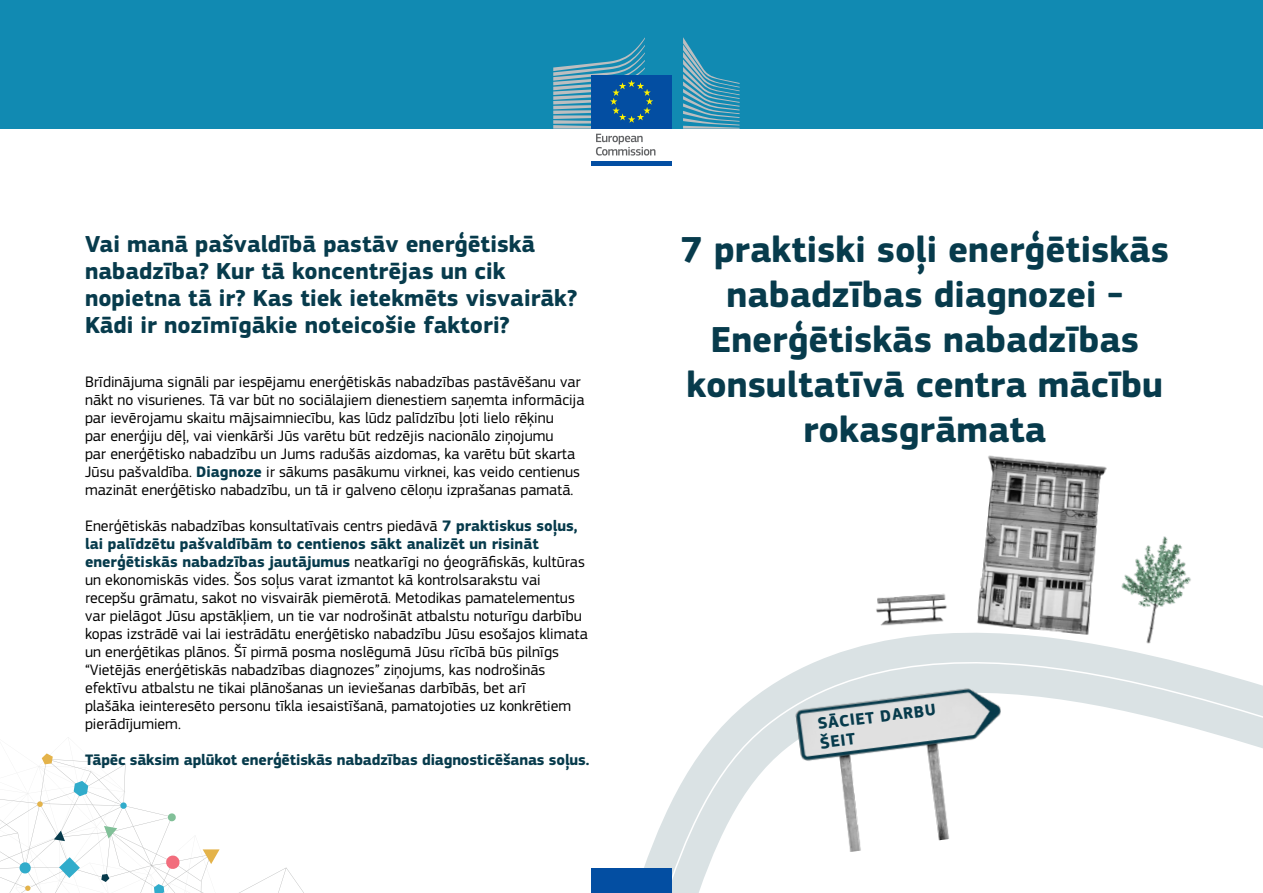
<style>
.page{position:relative;width:1263px;height:893px;background:#fff}
.page>*{position:absolute;margin:0;border:0;box-sizing:border-box;transform-origin:0 0}
.t1{font:700 37.5px/45px "EC Square Sans Pro";color:#073b4c;text-align:center}
.t2{font:700 24px/27px "EC Square Sans Pro";color:#073b4c}
.t3{font:700 16.95px/19.5px "EC Square Sans Pro";color:#073b4c}
.t4{font:15.75px/18px "EC Square Sans Pro";color:#000}
.t5{font:700 15.75px "EC Square Sans Pro";letter-spacing:-.01em;color:#073b4c}
.s1{font-weight:700;color:#073b4c}
</style>
<div class="page">
<svg style="left:644px;top:633px;width:619px;height:260px"></svg>
<svg style="left:0;top:737px;width:304px;height:156px"></svg>
<svg style="left:25px;top:885px;width:6px;height:6px"></svg>
<svg style="left:154px;top:884px;width:10px;height:9px"></svg>
<svg style="left:74px;top:781px;width:14px;height:15px"></svg>
<svg style="left:104px;top:826px;width:13px;height:12px"></svg>
<svg style="left:54px;top:831px;width:11px;height:10px"></svg>
<svg style="left:203px;top:849px;width:17px;height:15px"></svg>
<svg style="left:120px;top:802px;width:7px;height:7px"></svg>
<svg style="left:165px;top:855px;width:15px;height:15px"></svg>
<svg style="left:19px;top:861px;width:13px;height:13px"></svg>
<svg style="left:167px;top:813px;width:9px;height:9px"></svg>
<svg style="left:37px;top:801px;width:6px;height:6px"></svg>
<svg style="left:59px;top:857px;width:21px;height:21px"></svg>
<svg style="left:101px;top:874px;width:8px;height:8px"></svg>
<svg style="left:42px;top:753px;width:11px;height:11px"></svg>
<div style="left:0;top:0;width:1263px;height:128px;background:#118ab2"></div>
<div style="left:591px;top:868px;width:81px;height:25px;background:#034ea2"></div>
<div style="left:591px;top:75px;width:81px;height:54px;background:#034ea2"></div>
<hr style="left:591px;top:162px;width:81px;height:4px;background:#034ea2">
<svg style="left:683px;top:37px;width:57px;height:92px"></svg>
<svg style="left:553px;top:37px;width:102px;height:119px"></svg>
<img style="left:960px;top:455px;width:172px;height:212px">
<img style="left:748px;top:634px;width:282px;height:228px">
<img style="left:876px;top:593px;width:71px;height:33px">
<img style="left:1109px;top:523px;width:97px;height:133px">
<h2 class="t2" style="left:85px;top:231px;width:494px">Vai manā pašvaldībā pastāv enerģētiskā nabadzība? Kur tā koncentrējas un cik nopietna tā ir? Kas tiek ietekmēts visvairāk?<br>Kādi ir nozīmīgākie noteicošie faktori?</h2>
<p class="t4" style="left:85px;top:373px;width:501px">Brīdinājuma signāli par iespējamu enerģētiskās nabadzības pastāvēšanu var nākt no visurienes. Tā var būt no sociālajiem dienestiem saņemta informācija par ievērojamu skaitu mājsaimniecību, kas lūdz palīdzību ļoti lielo rēķinu<br>par enerģiju dēļ, vai vienkārši Jūs varētu būt redzējis nacionālo ziņojumu<br>par enerģētisko nabadzību un Jums radušās aizdomas, ka varētu būt skarta Jūsu pašvaldība. <span class="s1">Diagnoze</span> ir sākums pasākumu virknei, kas veido centienus mazināt enerģētisko nabadzību, un tā ir galveno cēloņu izprašanas pamatā.</p>
<p class="t4" style="left:85px;top:517px;width:504px">Enerģētiskās nabadzības konsultatīvais centrs piedāvā <span class="s1">7 praktiskus soļus, lai palīdzētu pašvaldībām to centienos sākt analizēt un risināt enerģētiskās nabadzības jautājumus</span> neatkarīgi no ģeogrāfiskās, kultūras un ekonomiskās vides. Šos soļus varat izmantot kā kontrolsarakstu vai recepšu grāmatu, sakot no visvairāk piemērotā. Metodikas pamatelementus var pielāgot Jūsu apstākļiem, un tie var nodrošināt atbalstu noturīgu darbību kopas izstrādē vai lai iestrādātu enerģētisko nabadzību Jūsu esošajos klimata un enerģētikas plānos. Šī pirmā posma noslēgumā Jūsu rīcībā būs pilnīgs “Vietējās enerģētiskās nabadzības diagnozes” ziņojums, kas nodrošinās efektīvu atbalstu ne tikai plānošanas un ieviešanas darbībās, bet arī<br>plašāka ieinteresēto personu tīkla iesaistīšanā, pamatojoties uz konkrētiem pierādījumiem.</p>
<p class="t5" style="left:85px;top:750px;width:506px">Tāpēc sāksim aplūkot enerģētiskās nabadzības diagnosticēšanas soļus.</p>
<h1 class="t1" style="left:681px;top:228px;width:490px">7 praktiski soļi enerģētiskās nabadzības diagnozei -<br>Enerģētiskās nabadzības konsultatīvā centra mācību rokasgrāmata</h1>
<p class="t3" style="left:816px;top:715px;width:121px;rotate:-7deg">SĀCIET DARBU<br>ŠEIT</p>
</div>
